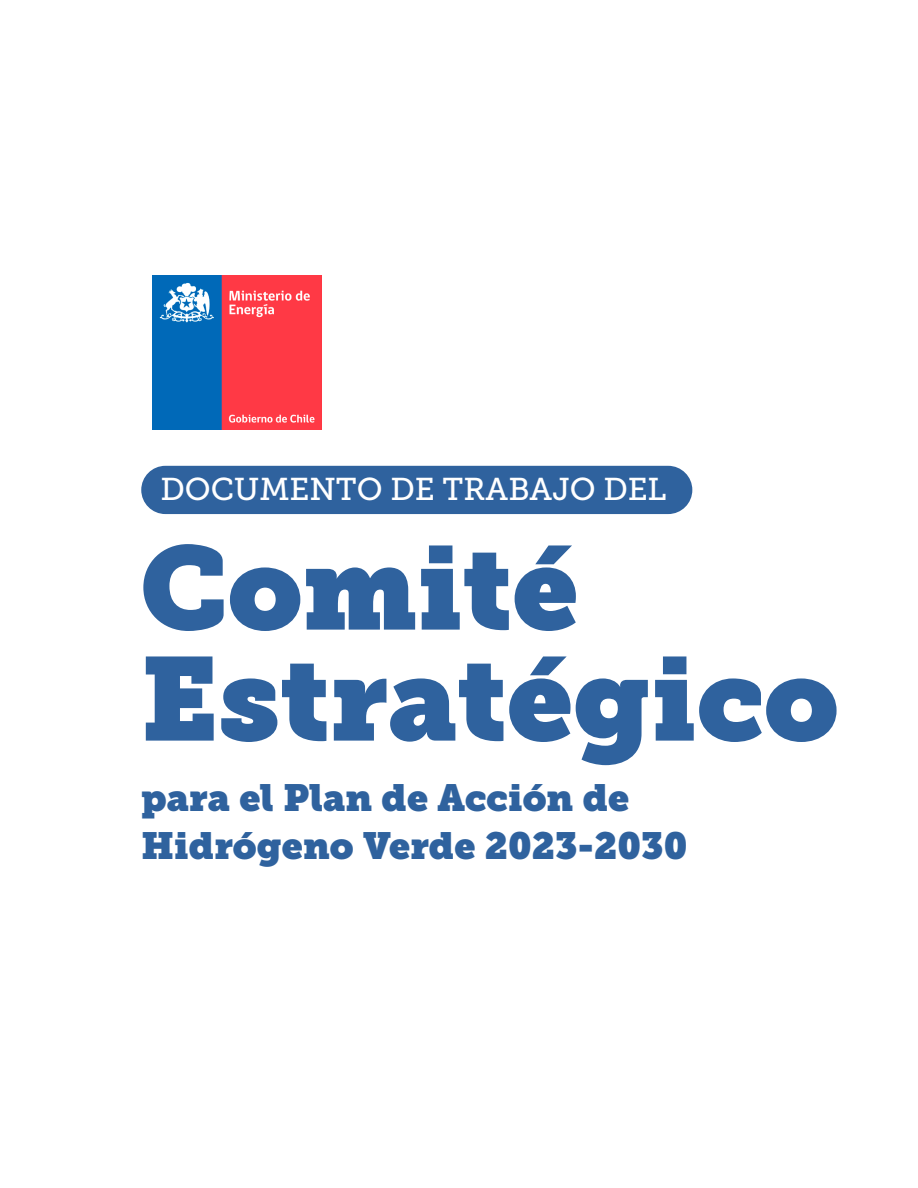
<style>
.page{position:relative;width:918px;height:1188px;background:#fff}
.page>*{position:absolute;margin:0;border:0;box-sizing:border-box;transform-origin:0 0}
.Cuerpo_03{font:117px "Museo Slab";color:#2f629e}
.Cuerpo_03-2{font:37.5px "Museo Slab";color:#2f629e}
.Cuerpo_03-3{font:31.5px "Museo Slab 500";color:#fff}
</style>
<div class="page">
<div style="left:141px;top:466px;width:551px;height:48px;background:#2f629e;border-radius:24px"></div>
<img style="left:152px;top:276px;width:170px;height:154px">
<p class="Cuerpo_03-3" style="left:160px;top:472px;width:508px">DOCUMENTO DE TRABAJO DEL</p>
<p class="Cuerpo_03" style="left:140px;top:519px;width:440px">Comité</p>
<p class="Cuerpo_03" style="left:140px;top:630px;width:700px">Estratégico</p>
<p class="Cuerpo_03-2" style="left:141px;top:775px;width:490px">para el Plan de Acción de</p>
<p class="Cuerpo_03-2" style="left:141px;top:823px;width:548px">Hidrógeno Verde 2023-2030</p>
</div>
